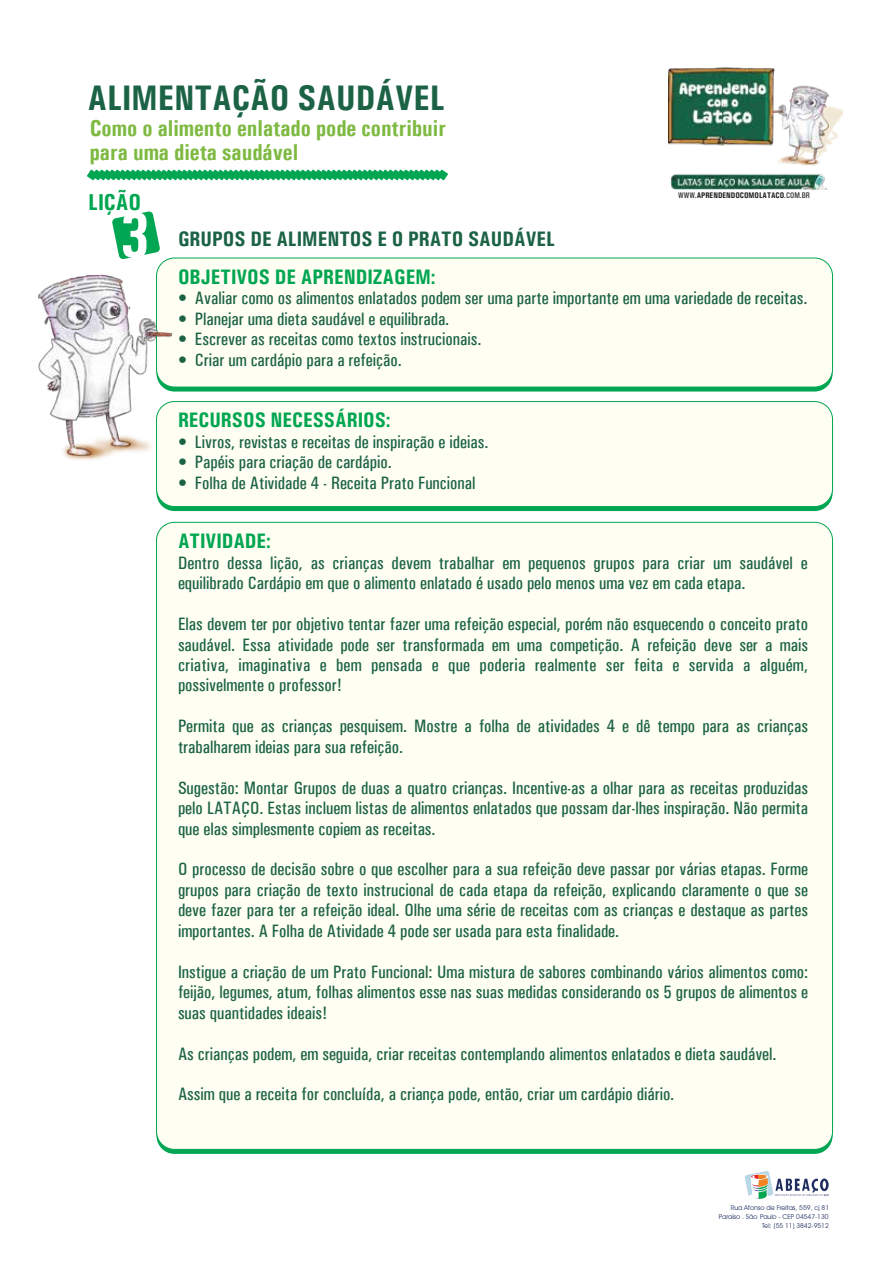
<style>
.page{position:relative;width:893px;height:1263px;background:#fff}
.page>*{position:absolute;margin:0;border:0;box-sizing:border-box;transform-origin:0 0}
.t1{font:700 condensed 64.65px "Univers";color:#fff}
.t2{font:700 condensed 35.55px "Univers";color:#1c6345}
.t3{font:700 condensed 23.1px/23.4px "Univers";color:#7eba42}
.t4{font:700 condensed 23.1px "Univers";color:#00a651}
.t5{font:700 condensed 21px "Univers";color:#00a651}
.t6{font:700 condensed 21px "Univers";color:#1c6345}
.t7{font:500 condensed 18px/20.4px "Univers";color:#1c6345;text-align:justify}
.t8{font:700 condensed 8.1px "Univers";color:#231f20}
.t9{font:6.75px/9.1px "Avant Garde IT Cby BT";color:#1f2d5f;text-align:right}
.s1{font-weight:500}
</style>
<div class="page">
<div style="left:156px;top:262px;width:676px;height:129px;background:#00a651;border-radius:18px"></div>
<div style="left:156px;top:258px;width:676px;height:129px;background:#fffef2;border-radius:18px"></div>
<div style="left:156px;top:258px;width:677px;height:129px;border:1px solid #00a651;border-radius:18px"></div>
<svg style="left:112px;top:211px;width:48px;height:48px"></svg>
<img style="left:668px;top:68px;width:175px;height:121px">
<svg style="left:87px;top:170px;width:361px;height:10px;background:#24b269"></svg>
<div style="left:156px;top:406px;width:676px;height:105px;background:#00a651;border-radius:18px"></div>
<div style="left:156px;top:401px;width:676px;height:105px;background:#fffef2;border-radius:18px"></div>
<div style="left:156px;top:401px;width:677px;height:106px;border:1px solid #00a651;border-radius:18px"></div>
<div style="left:156px;top:522px;width:676px;height:627px;background:#fffef2;border-radius:18px"></div>
<img style="left:38px;top:261px;width:148px;height:208px">
<svg style="left:745px;top:1171px;width:84px;height:28px"></svg>
<h2 class="t2" style="left:88px;top:76px;width:359px">ALIMENTAÇÃO SAUDÁVEL</h2>
<p class="t3" style="left:90px;top:117px;width:358px">Como o alimento enlatado pode contribuir para uma dieta saudável</p>
<p class="t4" style="left:88px;top:188px;width:55px">LIÇÃO</p>
<h1 class="t1" style="left:119px;top:196px;width:32px">3</h1>
<p class="t8" style="left:678px;top:190px;width:133px"><span class="s1">WWW.</span>APRENDENDOCOMOLATACO<span class="s1">.COM.BR</span></p>
<p class="t6" style="left:178px;top:226px;width:379px">GRUPOS DE ALIMENTOS E O PRATO SAUDÁVEL</p>
<p class="t5" style="left:178px;top:264px;width:259px">OBJETIVOS DE APRENDIZAGEM:</p>
<p class="t7" style="left:178px;top:288px;width:631px">• Avaliar como os alimentos enlatados podem ser uma parte importante em uma variedade de receitas.</p>
<p class="t7" style="left:178px;top:309px;width:273px">• Planejar uma dieta saudável e equilibrada.</p>
<p class="t7" style="left:178px;top:329px;width:305px">• Escrever as receitas como textos instrucionais.</p>
<p class="t7" style="left:178px;top:349px;width:225px">• Criar um cardápio para a refeição.</p>
<p class="t5" style="left:178px;top:407px;width:214px">RECURSOS NECESSÁRIOS:</p>
<p class="t7" style="left:178px;top:432px;width:312px">• Livros, revistas e receitas de inspiração e ideias.</p>
<p class="t7" style="left:178px;top:452px;width:215px">• Papéis para criação de cardápio.</p>
<p class="t7" style="left:178px;top:473px;width:299px">• Folha de Atividade 4 - Receita Prato Funcional</p>
<p class="t5" style="left:178px;top:528px;width:94px">ATIVIDADE:</p>
<p class="t7" style="left:178px;top:552px;width:631px">Dentro dessa lição, as crianças devem trabalhar em pequenos grupos para criar um saudável e equilibrado Cardápio em que o alimento enlatado é usado pelo menos uma vez em cada etapa.</p>
<p class="t7" style="left:178px;top:614px;width:632px">Elas devem ter por objetivo tentar fazer uma refeição especial, porém não esquecendo o conceito prato saudável. Essa atividade pode ser transformada em uma competição. A refeição deve ser a mais criativa, imaginativa e bem pensada e que poderia realmente ser feita e servida a alguém, possivelmente o professor!</p>
<p class="t7" style="left:178px;top:716px;width:632px">Permita que as crianças pesquisem. Mostre a folha de atividades 4 e dê tempo para as crianças trabalharem ideias para sua refeição.</p>
<p class="t7" style="left:178px;top:777px;width:632px">Sugestão: Montar Grupos de duas a quatro crianças. Incentive-as a olhar para as receitas produzidas pelo LATAÇO. Estas incluem listas de alimentos enlatados que possam dar-lhes inspiração. Não permita que elas simplesmente copiem as receitas.</p>
<p class="t7" style="left:178px;top:859px;width:632px">O processo de decisão sobre o que escolher para a sua refeição deve passar por várias etapas. Forme grupos para criação de texto instrucional de cada etapa da refeição, explicando claramente o que se deve fazer para ter a refeição ideal. Olhe uma série de receitas com as crianças e destaque as partes importantes. A Folha de Atividade 4 pode ser usada para esta finalidade.</p>
<p class="t7" style="left:178px;top:961px;width:632px">Instigue a criação de um Prato Funcional: Uma mistura de sabores combinando vários alimentos como: feijão, legumes, atum, folhas alimentos esse nas suas medidas considerando os 5 grupos de alimentos e suas quantidades ideais!</p>
<p class="t7" style="left:178px;top:1043px;width:600px">As crianças podem, em seguida, criar receitas contemplando alimentos enlatados e dieta saudável.</p>
<p class="t7" style="left:178px;top:1084px;width:498px">Assim que a receita for concluída, a criança pode, então, criar um cardápio diário.</p>
<p class="t9" style="left:719px;top:1203px;width:112px">Rua Afonso de Freitas, 559, cj 81<br>Paraíso . São Paulo - CEP 04547-130<br>Tel: (55 11) 3842-9512</p>
</div>
